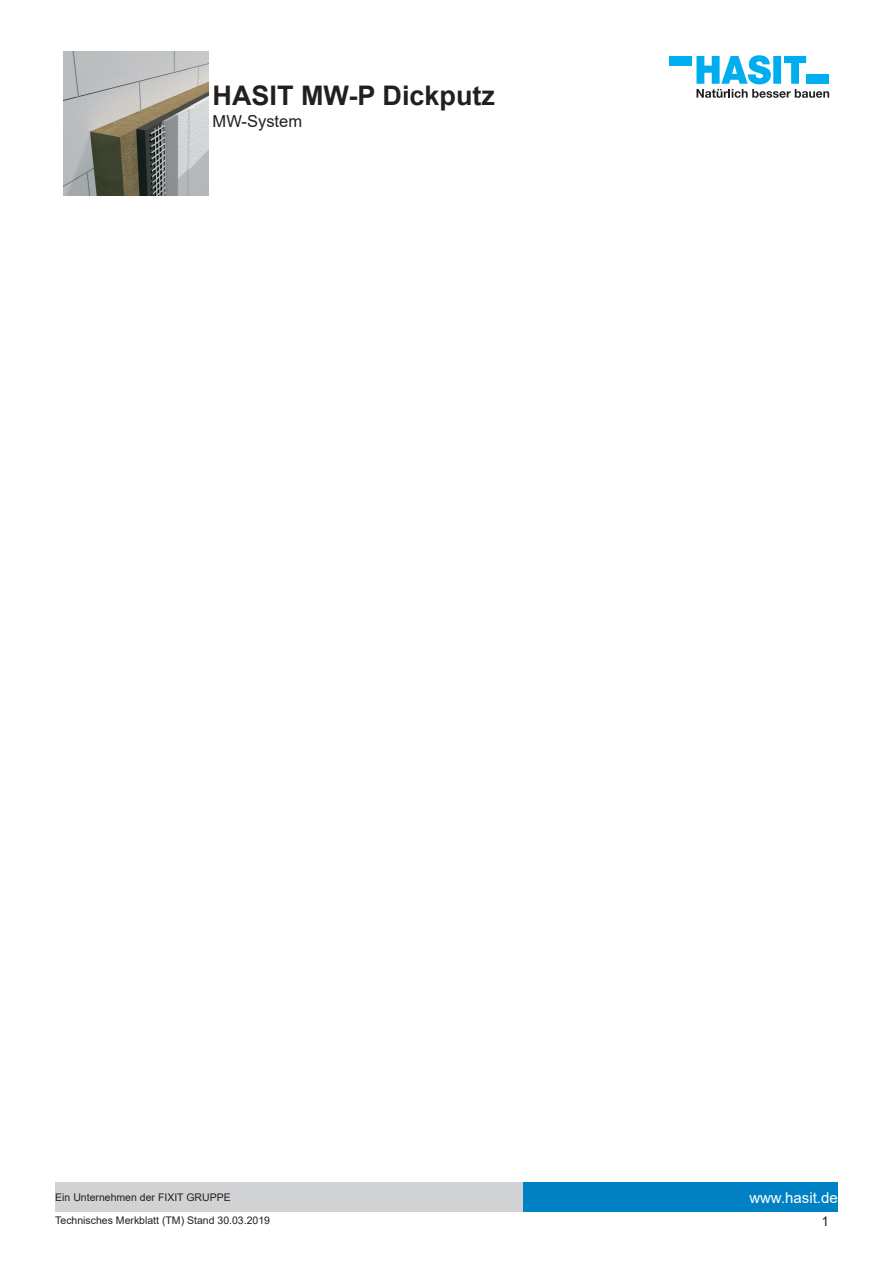
<style>
.page{position:relative;width:893px;height:1263px;background:#fff}
.page>*{position:absolute;margin:0;border:0;box-sizing:border-box;transform-origin:0 0}
.t1{font:700 27px "Arial";color:#231f20}
.t2{font:16.5px "Arial";color:#231f20}
.t3{font:15px "Arial";color:#fff}
.t4{font:13.5px "Arial";color:#231f20}
.t5{font:10.5px "Arial";color:#231f20}
</style>
<div class="page">
<img style="left:64px;top:51px;width:144px;height:145px">
<div style="left:669px;top:56px;width:23px;height:10px;background:#00aeef"></div>
<svg style="left:696px;top:55px;width:133px;height:43px"></svg>
<div style="left:523px;top:1182px;width:315px;height:30px;background:#0081c3"></div>
<div style="left:55px;top:1182px;width:468px;height:30px;background:#d1d2d4"></div>
<h1 class="t1" style="left:213px;top:76px;width:284px">HASIT MW-P Dickputz</h1>
<h2 class="t2" style="left:213px;top:110px;width:91px">MW-System</h2>
<p class="t5" style="left:55px;top:1190px;width:177px">Ein Unternehmen der FIXIT GRUPPE</p>
<h3 class="t3" style="left:749px;top:1187px;width:90px">www.hasit.de</h3>
<p class="t5" style="left:55px;top:1213px;width:216px">Technisches Merkblatt (TM) Stand 30.03.2019</p>
<p class="t4" style="left:821px;top:1212px;width:9px">1</p>
</div>
